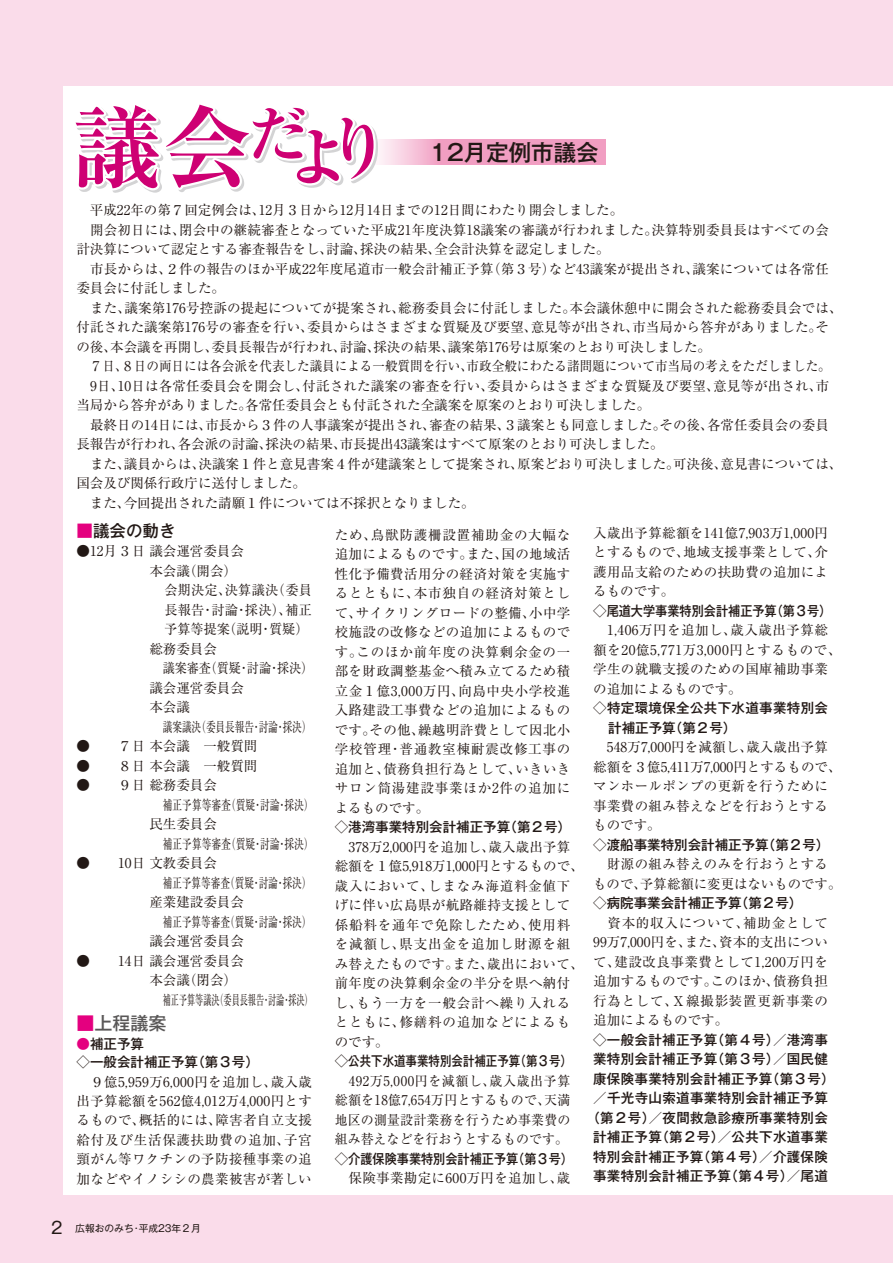
<style>
.page{position:relative;width:893px;height:1263px;background:#fadcea}
.page>*{position:absolute;margin:0;border:0;box-sizing:border-box;transform-origin:0 0}
.t1{font:500 22.5px "Gothic MB101 Pro";color:#221815}
.t2{font:500 18px "Gothic MB101 Pro";color:#595757}
.t3{font:500 16.5px "Gothic MB101 Pro";color:#221815}
.t4{font:13.5px/19.4px "Ryumin Pro";letter-spacing:.015em;color:#221815;text-align:justify}
.t5{font:13.5px "Ryumin Pro";letter-spacing:.06em;color:#221815}
.t6{font:500 13.5px "Gothic MB101 Pro";letter-spacing:.025em;color:#221815}
.t7{font:500 13.5px "Gothic MB101 Pro";color:#221815}
.t8{font:13.5px "Ryumin Pro";letter-spacing:.015em;color:#221815;scale:.93 1}
.t9{font:13.5px "Ryumin Pro";letter-spacing:.015em;color:#221815;scale:.96 1}
.t10{font:13.5px "Ryumin Pro";letter-spacing:.035em;color:#221815}
.t11{font:13.5px "Ryumin Pro";letter-spacing:.015em;color:#221815;scale:.71 1}
.t12{font:13.5px "Ryumin Pro";letter-spacing:.055em;color:#221815}
.t13{font:13.5px "Ryumin Pro";letter-spacing:.015em;color:#221815;scale:.72 1}
.t14{font:13.5px "Ryumin Pro";letter-spacing:.045em;color:#221815}
.t15{font:13.5px "Ryumin Pro";letter-spacing:.045em;color:#221815;scale:.96 1}
.t16{font:13.5px "Ryumin Pro";letter-spacing:.04em;color:#221815}
.t17{font:13.5px "Ryumin Pro";letter-spacing:.015em;color:#221815;scale:.6 1}
.t18{font:13.5px "Ryumin Pro";letter-spacing:.015em;color:#221815;scale:.89 1}
.t19{font:9.75px "Gothic MB101 Pro";color:#221815}
.s1{color:#e4007f}
.s2{font-family:"Gothic MB101 Pro";font-weight:500;color:#e4007f}
.s3{font-family:"Gothic MB101 Pro";font-weight:500}
.s4{font-size:16.5px}
</style>
<div class="page">
<div style="left:64px;top:87px;width:829px;height:1108px;background:#fff"></div>
<svg style="left:381px;top:139px;width:225px;height:26px;background:#f2a9c9"></svg>
<svg style="left:75px;top:104px;width:306px;height:89px"></svg>
<p class="t1" style="left:430px;top:134px;width:171px">12月定例市議会</p>
<p class="t4" style="left:76px;top:199px;width:548px">　平成22年の第７回定例会は、12月３日から12月14日までの12日間にわたり開会しました。</p>
<p class="t4" style="left:76px;top:219px;width:754px">　開会初日には、閉会中の継続審査となっていた平成21年度決算18議案の審議が行われました。決算特別委員長はすべての会</p>
<p class="t4" style="left:76px;top:238px;width:535px">計決算について認定とする審査報告をし、討論、採決の結果、全会計決算を認定しました。</p>
<p class="t4" style="left:76px;top:258px;width:754px">　市長からは、２件の報告のほか平成22年度尾道市一般会計補正予算（第３号）など43議案が提出され、議案については各常任</p>
<p class="t4" style="left:76px;top:277px;width:150px">委員会に付託しました。</p>
<p class="t4" style="left:76px;top:297px;width:768px">　また、議案第176号控訴の提起についてが提案され、総務委員会に付託しました。本会議休憩中に開会された総務委員会では、</p>
<p class="t4" style="left:76px;top:316px;width:754px">付託された議案第176号の審査を行い、委員からはさまざまな質疑及び要望、意見等が出され、市当局から答弁がありました。そ</p>
<p class="t4" style="left:76px;top:336px;width:636px">の後、本会議を再開し、委員長報告が行われ、討論、採決の結果、議案第176号は原案のとおり可決しました。</p>
<p class="t8" style="left:90px;top:356px;width:798px">７日、８日の両日には各会派を代表した議員による一般質問を行い、市政全般にわたる諸問題について市当局の考えをただしました。</p>
<p class="t4" style="left:90px;top:375px;width:741px">9日、10日は各常任委員会を開会し、付託された議案の審査を行い、委員からはさまざまな質疑及び要望、意見等が出され、市</p>
<p class="t4" style="left:76px;top:395px;width:575px">当局から答弁がありました。各常任委員会とも付託された全議案を原案のとおり可決しました。</p>
<p class="t4" style="left:76px;top:414px;width:754px">　最終日の14日には、市長から３件の人事議案が提出され、審査の結果、３議案とも同意しました。その後、各常任委員会の委員</p>
<p class="t4" style="left:76px;top:434px;width:589px">長報告が行われ、各会派の討論、採決の結果、市長提出43議案はすべて原案のとおり可決しました。</p>
<p class="t4" style="left:76px;top:453px;width:767px">　また、議員からは、決議案１件と意見書案４件が建議案として提案され、原案どおり可決しました。可決後、意見書については、</p>
<p class="t4" style="left:76px;top:473px;width:231px">国会及び関係行政庁に送付しました。</p>
<p class="t4" style="left:76px;top:492px;width:400px">　また、今回提出された請願１件については不採択となりました。</p>
<p class="t3" style="left:77px;top:517px;width:100px"><span class="s1">■</span>議会の動き</p>
<p class="t4" style="left:77px;top:540px;width:169px">●12月３日議会運営委員会</p>
<p class="t4" style="left:77px;top:736px;width:15px">● ● ●</p>
<p class="t4" style="left:77px;top:853px;width:15px">●</p>
<p class="t4" style="left:77px;top:950px;width:15px">●</p>
<p class="t4" style="left:149px;top:560px;width:89px">本会議（開会）</p>
<p class="t4" style="left:164px;top:579px;width:149px">会期決定、決算議決（委員</p>
<p class="t4" style="left:164px;top:599px;width:149px">長報告・討論・採決）、補正</p>
<p class="t4" style="left:164px;top:618px;width:146px">予算等提案（説明・質疑）</p>
<p class="t4" style="left:149px;top:638px;width:69px">総務委員会</p>
<p class="t18" style="left:163px;top:657px;width:170px">議案審査（質疑・討論・採決）</p>
<p class="t4" style="left:149px;top:677px;width:96px">議会運営委員会</p>
<p class="t4" style="left:149px;top:696px;width:42px">本会議</p>
<p class="t11" style="left:163px;top:716px;width:211px">議案議決（委員長報告・討論・採決）</p>
<p class="t4" style="left:118px;top:735px;width:141px">７日本会議　一般質問</p>
<p class="t4" style="left:118px;top:755px;width:141px">８日本会議　一般質問</p>
<p class="t4" style="left:118px;top:774px;width:100px">９日総務委員会</p>
<p class="t13" style="left:163px;top:794px;width:211px">補正予算等審査（質疑・討論・採決）</p>
<p class="t4" style="left:149px;top:813px;width:69px">民生委員会</p>
<p class="t13" style="left:163px;top:833px;width:211px">補正予算等審査（質疑・討論・採決）</p>
<p class="t4" style="left:118px;top:852px;width:100px">10日文教委員会</p>
<p class="t11" style="left:163px;top:872px;width:211px">補正予算等審査（質疑・討論・採決）</p>
<p class="t4" style="left:149px;top:891px;width:96px">産業建設委員会</p>
<p class="t11" style="left:163px;top:911px;width:211px">補正予算等審査（質疑・討論・採決）</p>
<p class="t4" style="left:149px;top:930px;width:96px">議会運営委員会</p>
<p class="t4" style="left:118px;top:950px;width:168px">14日議会運営委員会　　　</p>
<p class="t4" style="left:149px;top:969px;width:89px">本会議（閉会）</p>
<p class="t17" style="left:163px;top:989px;width:251px">補正予算等議決（委員長報告・討論・採決）</p>
<p class="t2" style="left:77px;top:1008px;width:91px"><span class="s1">■</span>上程議案</p>
<p class="t4" style="left:77px;top:1033px;width:237px;text-align:left"><span class="s2">●</span><span class="s3">補正予算<br>◇一般会計補正予算（第３号）<br></span>　９億5,959万6,000円を追加し、歳入歳出予算総額を562億4,012万4,000円とするもので、概括的には、障害者自立支援給付及び生活保護扶助費の追加、子宮頸がん等ワクチンの予防接種事業の追加などやイノシシの農業被害が著しい</p>
<p class="t19" style="left:51px;top:1220px;width:151px"><span class="s4">2</span> 広報おのみち・平成23年２月</p>
<p class="t5" style="left:335px;top:524px;width:237px">ため、鳥獣防護柵設置補助金の大幅な</p>
<p class="t4" style="left:335px;top:543px;width:237px">追加によるものです。また、国の地域活</p>
<p class="t4" style="left:335px;top:563px;width:237px">性化予備費活用分の経済対策を実施す</p>
<p class="t5" style="left:335px;top:582px;width:237px">るとともに、本市独自の経済対策とし</p>
<p class="t4" style="left:335px;top:602px;width:237px">て、サイクリングロードの整備、小中学</p>
<p class="t4" style="left:335px;top:621px;width:237px">校施設の改修などの追加によるもので</p>
<p class="t5" style="left:335px;top:641px;width:237px">す。このほか前年度の決算剰余金の一</p>
<p class="t4" style="left:335px;top:660px;width:237px">部を財政調整基金へ積み立てるため積</p>
<p class="t16" style="left:335px;top:680px;width:237px">立金１億3,000万円、向島中央小学校進</p>
<p class="t4" style="left:335px;top:699px;width:237px">入路建設工事費などの追加によるもの</p>
<p class="t4" style="left:335px;top:719px;width:237px">です。その他、繰越明許費として因北小</p>
<p class="t5" style="left:335px;top:738px;width:237px">学校管理・普通教室棟耐震改修工事の</p>
<p class="t4" style="left:335px;top:758px;width:237px">追加と、債務負担行為として、いきいき</p>
<p class="t5" style="left:335px;top:777px;width:237px">サロン筒湯建設事業ほか2件の追加に</p>
<p class="t4" style="left:335px;top:797px;width:96px">よるものです。</p>
<p class="t7" style="left:335px;top:816px;width:238px">◇港湾事業特別会計補正予算（第２号）</p>
<p class="t4" style="left:348px;top:836px;width:223px">378万2,000円を追加し、歳入歳出予算</p>
<p class="t4" style="left:335px;top:855px;width:251px">総額を１億5,918万1,000円とするもので、</p>
<p class="t5" style="left:335px;top:875px;width:237px">歳入において、しまなみ海道料金値下</p>
<p class="t4" style="left:335px;top:894px;width:237px">げに伴い広島県が航路維持支援として</p>
<p class="t5" style="left:335px;top:914px;width:237px">係船料を通年で免除したため、使用料</p>
<p class="t5" style="left:335px;top:933px;width:237px">を減額し、県支出金を追加し財源を組</p>
<p class="t4" style="left:335px;top:953px;width:251px">み替えたものです。また、歳出において、</p>
<p class="t4" style="left:335px;top:972px;width:237px">前年度の決算剰余金の半分を県へ納付</p>
<p class="t5" style="left:335px;top:992px;width:237px">し、もう一方を一般会計へ繰り入れる</p>
<p class="t5" style="left:335px;top:1011px;width:237px">とともに、修繕料の追加などによるも</p>
<p class="t4" style="left:335px;top:1031px;width:55px">のです。</p>
<p class="t7" style="left:335px;top:1050px;width:239px">◇公共下水道事業特別会計補正予算（第３号）</p>
<p class="t15" style="left:349px;top:1070px;width:232px">492万5,000円を減額し、歳入歳出予算</p>
<p class="t9" style="left:335px;top:1089px;width:247px">総額を18億7,654万円とするもので、天満</p>
<p class="t9" style="left:335px;top:1109px;width:247px">地区の測量設計業務を行うため事業費の</p>
<p class="t9" style="left:335px;top:1128px;width:244px">組み替えなどを行おうとするものです。</p>
<p class="t7" style="left:335px;top:1147px;width:240px">◇介護保険事業特別会計補正予算（第３号）</p>
<p class="t4" style="left:335px;top:1167px;width:237px">　保険事業勘定に600万円を追加し、歳</p>
<p class="t4" style="left:593px;top:522px;width:236px">入歳出予算総額を141億7,903万1,000円</p>
<p class="t4" style="left:593px;top:542px;width:236px">とするもので、地域支援事業として、介</p>
<p class="t4" style="left:593px;top:561px;width:236px">護用品支給のための扶助費の追加によ</p>
<p class="t4" style="left:593px;top:581px;width:82px">るものです。</p>
<p class="t7" style="left:593px;top:599px;width:240px">◇尾道大学事業特別会計補正予算（第３号）</p>
<p class="t10" style="left:607px;top:620px;width:222px">1,406万円を追加し、歳入歳出予算総</p>
<p class="t14" style="left:593px;top:639px;width:250px">額を20億5,771万3,000円とするもので、</p>
<p class="t4" style="left:593px;top:659px;width:236px">学生の就職支援のための国庫補助事業</p>
<p class="t4" style="left:593px;top:678px;width:150px">の追加によるものです。</p>
<p class="t6" style="left:593px;top:697px;width:236px">◇特定環境保全公共下水道事業特別会</p>
<p class="t7" style="left:608px;top:716px;width:130px">計補正予算（第２号）</p>
<p class="t4" style="left:607px;top:737px;width:223px">548万7,000円を減額し、歳入歳出予算</p>
<p class="t4" style="left:593px;top:756px;width:250px">総額を３億5,411万7,000円とするもので、</p>
<p class="t4" style="left:593px;top:776px;width:236px">マンホールポンプの更新を行うために</p>
<p class="t4" style="left:593px;top:795px;width:236px">事業費の組み替えなどを行おうとする</p>
<p class="t4" style="left:593px;top:815px;width:69px">ものです。</p>
<p class="t7" style="left:593px;top:833px;width:238px">◇渡船事業特別会計補正予算（第２号）</p>
<p class="t10" style="left:607px;top:854px;width:222px">財源の組み替えのみを行おうとする</p>
<p class="t4" style="left:593px;top:873px;width:250px">もので、予算総額に変更はないものです。</p>
<p class="t7" style="left:593px;top:892px;width:211px">◇病院事業会計補正予算（第２号）</p>
<p class="t12" style="left:593px;top:912px;width:236px">　資本的収入について、補助金として</p>
<p class="t4" style="left:593px;top:932px;width:236px">99万7,000円を、また、資本的支出につい</p>
<p class="t10" style="left:593px;top:951px;width:236px">て、建設改良事業費として1,200万円を</p>
<p class="t4" style="left:593px;top:971px;width:236px">追加するものです。このほか、債務負担</p>
<p class="t12" style="left:593px;top:990px;width:236px">行為として、Ｘ線撮影装置更新事業の</p>
<p class="t4" style="left:593px;top:1010px;width:136px">追加によるものです。</p>
<p class="t6" style="left:593px;top:1028px;width:236px">◇一般会計補正予算（第４号）／港湾事</p>
<p class="t6" style="left:593px;top:1048px;width:236px">業特別会計補正予算（第３号）／国民健</p>
<p class="t6" style="left:593px;top:1067px;width:243px">康保険事業特別会計補正予算（第３号）</p>
<p class="t6" style="left:593px;top:1087px;width:236px">／千光寺山索道事業特別会計補正予算</p>
<p class="t6" style="left:586px;top:1106px;width:243px">（第２号）／夜間救急診療所事業特別会</p>
<p class="t6" style="left:593px;top:1126px;width:236px">計補正予算（第２号）／公共下水道事業</p>
<p class="t6" style="left:593px;top:1145px;width:236px">特別会計補正予算（第４号）／介護保険</p>
<p class="t6" style="left:593px;top:1165px;width:236px">事業特別会計補正予算（第４号）／尾道</p>
</div>
